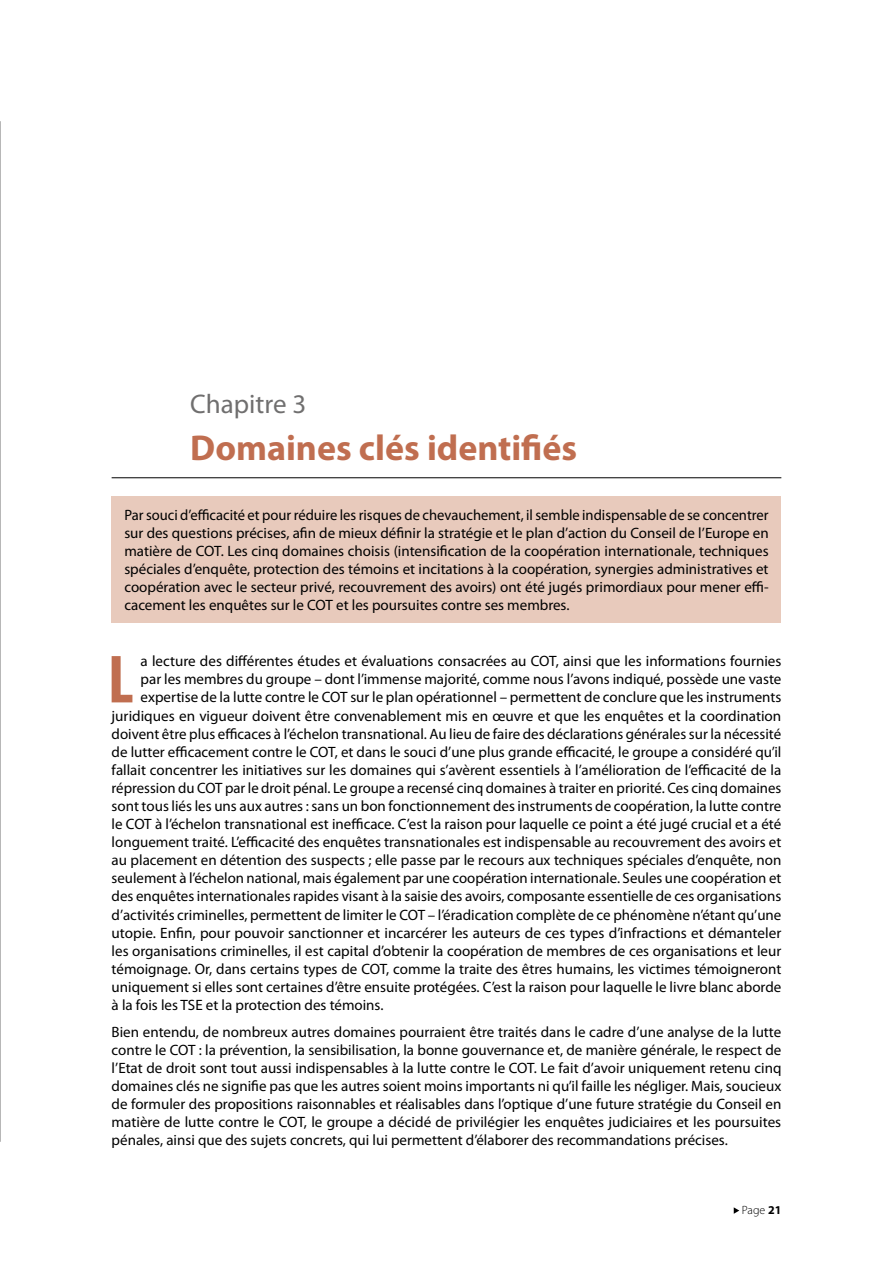
<style>
.page{position:relative;width:893px;height:1263px;background:#fff}
.page>*{position:absolute;margin:0;border:0;box-sizing:border-box;transform-origin:0 0}
.t1{font:700 condensed 68.7px "Myriad Pro";color:#c06e50}
.t2{font:700 36px "Myriad Pro";color:#c06e50}
.t3{font:27px "Myriad Pro";color:#706f6f}
.t4{font:15px/18px "Myriad Pro";color:#000;text-align:justify}
.t5{font:300 12px "Myriad Pro";color:#000}
.s1{font-weight:700}
</style>
<div class="page">
<svg style="left:734px;top:1207px;width:5px;height:7px"></svg>
<hr style="left:112px;top:477px;width:669px;height:1px;background:#000">
<div style="left:112px;top:496px;width:669px;height:127px;background:#e8cabc"></div>
<hr style="left:0;top:121px;width:1px;height:1021px;background:#706f6f">
<h3 class="t3" style="left:190px;top:387px;width:117px">Chapitre 3</h3>
<h2 class="t2" style="left:190px;top:425px;width:388px">Domaines clés identifiés</h2>
<p class="t4" style="left:124px;top:506px;width:646px">Par souci d’efficacité et pour réduire les risques de chevauchement, il semble indispensable de se concentrer sur des questions précises, afin de mieux définir la stratégie et le plan d’action du Conseil de l’Europe en matière de COT. Les cinq domaines choisis (intensification de la coopération internationale, techniques spéciales d’enquête, protection des témoins et incitations à la coopération, synergies administratives et coopération avec le secteur privé, recouvrement des avoirs) ont été jugés primordiaux pour mener effi&shy;cacement les enquêtes sur le COT et les poursuites contre ses membres.</p>
<h1 class="t1" style="left:108px;top:637px;width:28px">L</h1>
<p class="t4" style="left:141px;top:652px;width:642px">a lecture des différentes études et évaluations consacrées au COT, ainsi que les informations fournies</p>
<p class="t4" style="left:141px;top:670px;width:642px">par les membres du groupe – dont l’immense majorité, comme nous l’avons indiqué, possède une vaste</p>
<p class="t4" style="left:141px;top:688px;width:642px">expertise de la lutte contre le COT sur le plan opérationnel – permettent de conclure que les instruments</p>
<p class="t4" style="left:112px;top:706px;width:671px">juridiques en vigueur doivent être convenablement mis en œuvre et que les enquêtes et la coordination</p>
<p class="t4" style="left:112px;top:724px;width:671px">doivent être plus efficaces à l’échelon transnational. Au lieu de faire des déclarations générales sur la nécessité</p>
<p class="t4" style="left:112px;top:742px;width:671px">de lutter efficacement contre le COT, et dans le souci d’une plus grande efficacité, le groupe a considéré qu’il</p>
<p class="t4" style="left:112px;top:760px;width:671px">fallait concentrer les initiatives sur les domaines qui s’avèrent essentiels à l’amélioration de l’efficacité de la</p>
<p class="t4" style="left:112px;top:779px;width:671px">répression du COT par le droit pénal. Le groupe a recensé cinq domaines à traiter en priorité. Ces cinq domaines</p>
<p class="t4" style="left:112px;top:797px;width:671px">sont tous liés les uns aux autres : sans un bon fonctionnement des instruments de coopération, la lutte contre</p>
<p class="t4" style="left:112px;top:815px;width:671px">le COT à l’échelon transnational est inefficace. C’est la raison pour laquelle ce point a été jugé crucial et a été</p>
<p class="t4" style="left:112px;top:833px;width:671px">longuement traité. L’efficacité des enquêtes transnationales est indispensable au recouvrement des avoirs et</p>
<p class="t4" style="left:112px;top:851px;width:671px">au placement en détention des suspects ; elle passe par le recours aux techniques spéciales d’enquête, non</p>
<p class="t4" style="left:112px;top:869px;width:671px">seulement à l’échelon national, mais également par une coopération internationale. Seules une coopération et</p>
<p class="t4" style="left:112px;top:887px;width:671px">des enquêtes internationales rapides visant à la saisie des avoirs, composante essentielle de ces organisations</p>
<p class="t4" style="left:112px;top:905px;width:671px">d’activités criminelles, permettent de limiter le COT – l’éradication complète de ce phénomène n’étant qu’une</p>
<p class="t4" style="left:112px;top:923px;width:671px">utopie. Enfin, pour pouvoir sanctionner et incarcérer les auteurs de ces types d’infractions et démanteler</p>
<p class="t4" style="left:112px;top:941px;width:671px">les organisations criminelles, il est capital d’obtenir la coopération de membres de ces organisations et leur</p>
<p class="t4" style="left:112px;top:959px;width:671px">témoignage. Or, dans certains types de COT, comme la traite des êtres humains, les victimes témoigneront</p>
<p class="t4" style="left:112px;top:978px;width:671px">uniquement si elles sont certaines d’être ensuite protégées. C’est la raison pour laquelle le livre blanc aborde</p>
<p class="t4" style="left:112px;top:996px;width:273px">à la fois les TSE et la protection des témoins.</p>
<p class="t4" style="left:112px;top:1022px;width:671px">Bien entendu, de nombreux autres domaines pourraient être traités dans le cadre d’une analyse de la lutte contre le COT : la prévention, la sensibilisation, la bonne gouvernance et, de manière générale, le respect de l’Etat de droit sont tout aussi indispensables à la lutte contre le COT. Le fait d’avoir uniquement retenu cinq domaines clés ne signifie pas que les autres soient moins importants ni qu’il faille les négliger. Mais, soucieux de formuler des propositions raisonnables et réalisables dans l’optique d’une future stratégie du Conseil en matière de lutte contre le COT, le groupe a décidé de privilégier les enquêtes judiciaires et les poursuites pénales, ainsi que des sujets concrets, qui lui permettent d’élaborer des recommandations précises.</p>
<p class="t5" style="left:742px;top:1203px;width:41px">Page <span class="s1">21</span></p>
</div>
